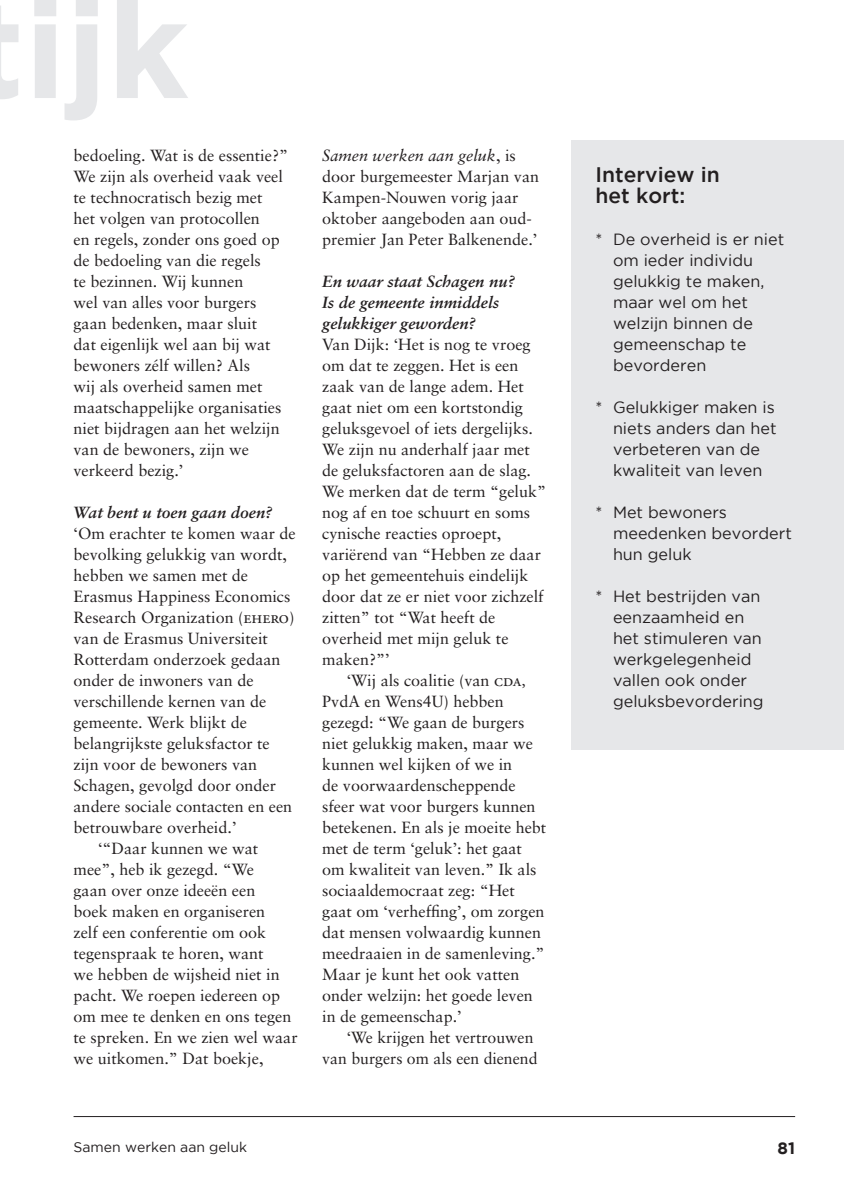
<style>
.page{position:relative;width:844px;height:1191px;background:#fff}
.page>*{position:absolute;margin:0;border:0;box-sizing:border-box;transform-origin:0 0}
.t1{font:700 137.38px "Gotham";color:#e6e7e9}
.t2{font:500 21px/21px "Gotham";color:#231f20}
.t3{font:700 16.62px "Gotham";color:#231f20}
.t4{font:16.1px/21px "Sabon LT";color:#231f20}
.t5{font:16.1px/21px "Gotham";color:#231f20}
.t6{font:italic 700 16.1px/21px "Sabon LT";color:#231f20}
.t7{font:14px "Gotham";color:#231f20}
.s1{font-family:"Adobe Garamond Pro";font-size:17.85px}
.s2{font-style:italic}
</style>
<div class="page">
<div style="left:570px;top:140px;width:273px;height:609px;background:#e6e7e9"></div>
<hr style="left:73px;top:1116px;width:721px;height:1px;background:#231f20">
<h1 class="t1" style="left:25px;top:-30px;width:166px">ijk</h1>
<p class="t4" style="left:73px;top:145px;width:216px">bedoeling. Wat is de essentie?”<br>We zijn als overheid vaak veel te technocratisch bezig met<br>het volgen van protocollen<br>en regels, zonder ons goed op de bedoeling van die regels<br>te bezinnen. Wij kunnen<br>wel van alles voor burgers gaan bedenken, maar sluit<br>dat eigenlijk wel aan bij wat bewoners zélf willen? Als<br>wij als overheid samen met maatschappelijke organisaties niet bijdragen aan het welzijn van de bewoners, zijn we verkeerd bezig.’</p>
<p class="t6" style="left:73px;top:502px;width:200px">Wat bent u toen gaan doen?</p>
<p class="t4" style="left:73px;top:523px;width:224px">‘Om erachter te komen waar de</p>
<p class="t4" style="left:73px;top:544px;width:215px">bevolking gelukkig van wordt,</p>
<p class="t4" style="left:73px;top:565px;width:176px">hebben we samen met de</p>
<p class="t4" style="left:73px;top:586px;width:218px">Erasmus Happiness Economics</p>
<p class="t4" style="left:73px;top:607px;width:222px">Research Organization (<span class="s1">ehero</span>)</p>
<p class="t4" style="left:74px;top:628px;width:196px">van de Erasmus Universiteit</p>
<p class="t4" style="left:74px;top:649px;width:208px">Rotterdam onderzoek gedaan</p>
<p class="t4" style="left:74px;top:670px;width:181px">onder de inwoners van de</p>
<p class="t4" style="left:74px;top:691px;width:194px">verschillende kernen van de</p>
<p class="t4" style="left:74px;top:712px;width:175px">gemeente. Werk blijkt de</p>
<p class="t4" style="left:74px;top:733px;width:198px">belangrijkste geluksfactor te</p>
<p class="t4" style="left:74px;top:754px;width:185px">zijn voor de bewoners van</p>
<p class="t4" style="left:74px;top:775px;width:204px">Schagen, gevolgd door onder</p>
<p class="t4" style="left:74px;top:796px;width:220px">andere sociale contacten en een</p>
<p class="t4" style="left:74px;top:817px;width:164px">betrouwbare overheid.’</p>
<p class="t4" style="left:98px;top:838px;width:162px">‘“Daar kunnen we wat</p>
<p class="t4" style="left:74px;top:859px;width:182px">mee”, heb ik gezegd. “We</p>
<p class="t4" style="left:74px;top:880px;width:183px">gaan over onze ideeën een</p>
<p class="t4" style="left:74px;top:901px;width:193px">boek maken en organiseren</p>
<p class="t4" style="left:74px;top:922px;width:194px">zelf een conferentie om ook</p>
<p class="t4" style="left:74px;top:943px;width:191px">tegenspraak te horen, want</p>
<p class="t4" style="left:74px;top:964px;width:208px">we hebben de wijsheid niet in</p>
<p class="t4" style="left:74px;top:985px;width:208px">pacht. We roepen iedereen op</p>
<p class="t4" style="left:74px;top:1006px;width:219px">om mee te denken en ons tegen</p>
<p class="t4" style="left:74px;top:1027px;width:225px">te spreken. En we zien wel waar</p>
<p class="t4" style="left:74px;top:1048px;width:191px">we uitkomen.” Dat boekje,</p>
<p class="t4" style="left:322px;top:145px;width:218px"><span class="s2">Samen werken aan geluk</span>, is door burgemeester Marjan van<br>Kampen-Nouwen vorig jaar oktober aangeboden aan oud&shy;premier Jan Peter Balkenende.’</p>
<p class="t6" style="left:322px;top:271px;width:194px">En waar staat Schagen nu?<br>Is de gemeente inmiddels gelukkiger geworden?</p>
<p class="t4" style="left:322px;top:334px;width:225px">Van Dijk: ‘Het is nog te vroeg om dat te zeggen. Het is een zaak van de lange adem. Het gaat niet om een kortstondig geluksgevoel of iets dergelijks.<br>We zijn nu anderhalf jaar met de geluksfactoren aan de slag.<br>We merken dat de term “geluk” nog af en toe schuurt en soms cynische reacties oproept, variërend van “Hebben ze daar op het gemeentehuis eindelijk door dat ze er niet voor zichzelf zitten” tot “Wat heeft de overheid met mijn geluk te maken?”’</p>
<p class="t4" style="left:322px;top:670px;width:225px;text-indent:25px">‘Wij als coalitie (van <span class="s1">cda,<br></span>PvdA en Wens4U) hebben gezegd: “We gaan de burgers niet gelukkig maken, maar we kunnen wel kijken of we in<br>de voorwaardenscheppende sfeer wat voor burgers kunnen betekenen. En als je moeite hebt met de term ‘geluk’: het gaat om kwaliteit van leven.” Ik als sociaaldemocraat zeg: “Het gaat om ‘verheffing’, om zorgen dat mensen volwaardig kunnen meedraaien in de samenleving.”<br>Maar je kunt het ook vatten onder welzijn: het goede leven in de gemeenschap.’</p>
<p class="t4" style="left:322px;top:1027px;width:217px;text-align:right">‘We krijgen het vertrouwen van burgers om als een dienend</p>
<h2 class="t2" style="left:595px;top:164px;width:126px">Interview in het kort:</h2>
<p class="t5" style="left:612px;top:229px;width:173px;text-indent:-17px">* De overheid is er niet om ieder individu gelukkig te maken, maar wel om het welzijn binnen de gemeenschap te bevorderen</p>
<p class="t5" style="left:612px;top:397px;width:165px;text-indent:-17px">* Gelukkiger maken is niets anders dan het verbeteren van de kwaliteit van leven</p>
<p class="t5" style="left:612px;top:502px;width:180px;text-indent:-17px">* Met bewoners meedenken bevordert hun geluk</p>
<p class="t5" style="left:612px;top:586px;width:152px;text-indent:-17px">* Het bestrijden van eenzaamheid en het stimuleren van werkgelegenheid vallen ook onder geluksbevordering</p>
<p class="t7" style="left:73px;top:1138px;width:175px">Samen werken aan geluk</p>
<p class="t3" style="left:777px;top:1138px;width:19px">81</p>
</div>
